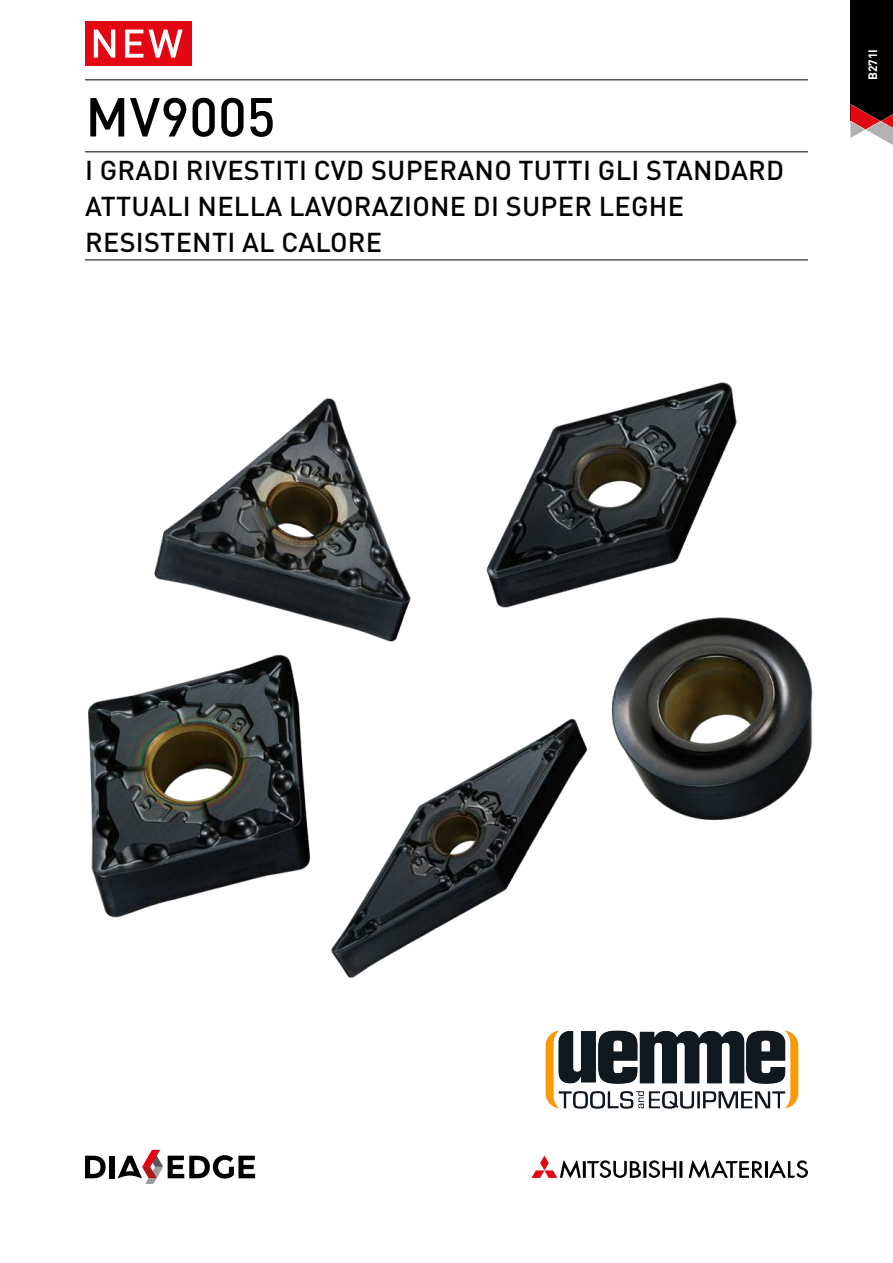
<style>
.page{position:relative;width:893px;height:1263px;background:#fff}
.page>*{position:absolute;margin:0;border:0;box-sizing:border-box;transform-origin:0 0}
.MHG_Headline_36_36pt{font:500 54px "DIN Pro";color:#000}
.MHG_Subline_18_24pt{font:500 27px/36px "DIN Pro";letter-spacing:.01em;color:#000}
.MHG_Register_Marker{font:700 12px "DIN Pro";color:#fff}
</style>
<div class="page">
<div style="left:850px;top:0;width:43px;height:121px;background:#000"></div>
<svg style="left:850px;top:104px;width:43px;height:41px"></svg>
<hr style="left:583px;top:1161px;width:3px;height:17px;background:#000">
<hr style="left:679px;top:1161px;width:3px;height:17px;background:#000">
<hr style="left:643px;top:1161px;width:3px;height:17px;background:#000">
<svg style="left:649px;top:1160px;width:27px;height:18px"></svg>
<svg style="left:587px;top:1160px;width:54px;height:18px"></svg>
<hr style="left:765px;top:1161px;width:3px;height:17px;background:#000">
<svg style="left:769px;top:1160px;width:39px;height:18px"></svg>
<svg style="left:689px;top:1160px;width:74px;height:18px"></svg>
<svg style="left:531px;top:1155px;width:50px;height:23px"></svg>
<svg style="left:85px;top:1156px;width:21px;height:22px"></svg>
<div style="left:110px;top:1156px;width:5px;height:22px;background:#000"></div>
<svg style="left:118px;top:1150px;width:137px;height:34px"></svg>
<div style="left:85px;top:21px;width:106px;height:45px;background:#e30613"></div>
<svg style="left:94px;top:30px;width:21px;height:28px"></svg>
<svg style="left:125px;top:30px;width:58px;height:28px"></svg>
<hr style="left:85px;top:79px;width:723px;height:1px;background:#000">
<hr style="left:85px;top:151px;width:723px;height:1px;background:#000">
<img style="left:88px;top:382px;width:725px;height:596px">
<hr style="left:85px;top:260px;width:723px;height:1px;background:#000">
<img style="left:545px;top:1030px;width:254px;height:79px">
<p class="MHG_Headline_36_36pt" style="left:85px;top:73px;width:192px">MV9005</p>
<p class="MHG_Subline_18_24pt" style="left:85px;top:149px;width:700px">I GRADI RIVESTITI CVD SUPERANO TUTTI GLI STANDARD<br>ATTUALI NELLA LAVORAZIONE DI SUPER LEGHE<br>RESISTENTI AL CALORE</p>
<p class="MHG_Register_Marker" style="left:863px;top:80px;width:33px;rotate:-90deg">B271I</p>
</div>
